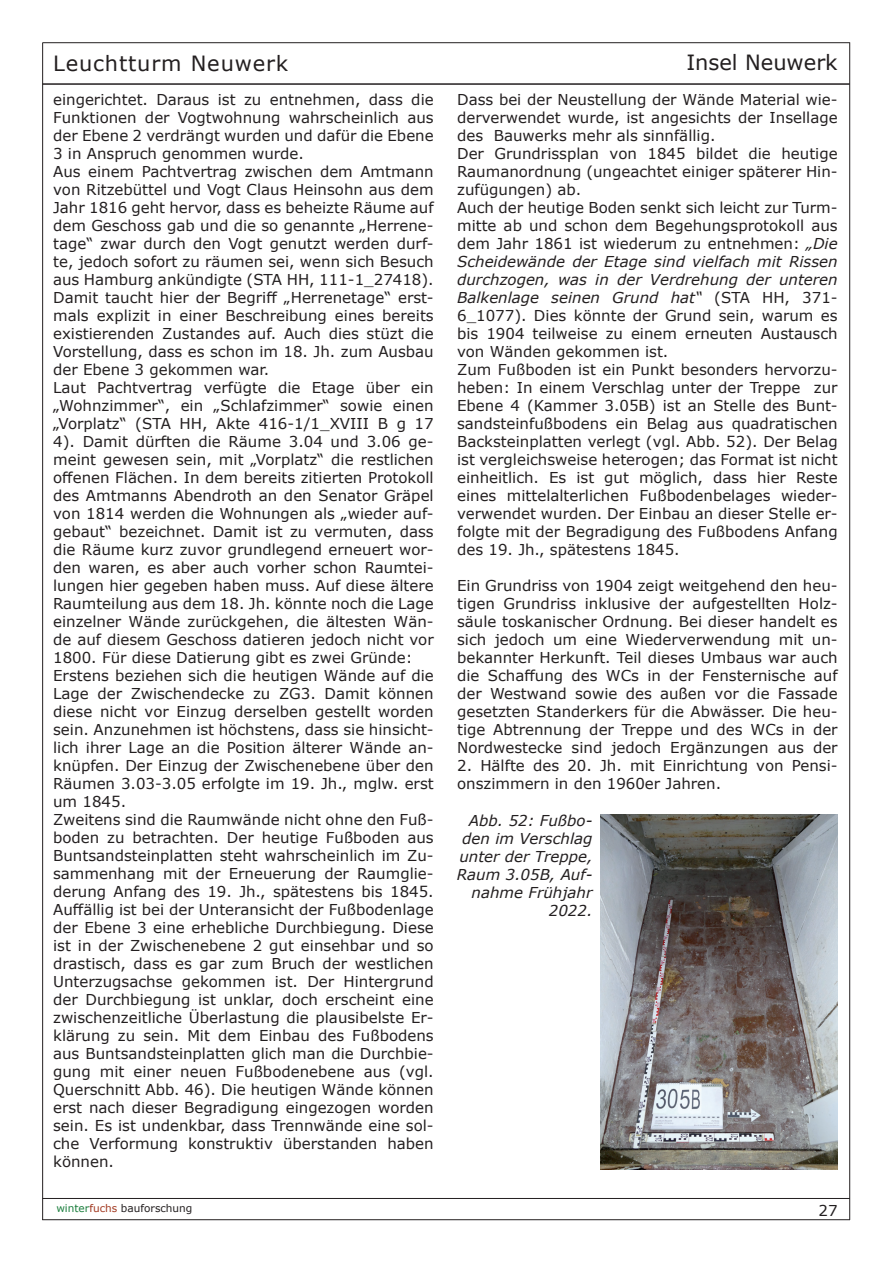
<style>
.page{position:relative;width:893px;height:1263px;background:#fff}
.page>*{position:absolute;margin:0;border:0;box-sizing:border-box;transform-origin:0 0}
.t1{font:21px "Verdana";letter-spacing:.04em;color:#231f20}
.t2{font:21px "Verdana";color:#231f20}
.t3{font:15px/18px "Verdana";color:#231f20}
.t4{font:italic 15px/18px "Verdana";color:#231f20;text-align:right}
.t5{font:10.5px "Verdana";color:#231f20}
.s1{font-style:italic}
.s2{color:#1c7f3e}
.s3{color:#a23a22}
</style>
<div class="page">
<hr style="left:42px;top:42px;width:808px;height:1px;background:#231f20">
<hr style="left:42px;top:1219px;width:808px;height:1px;background:#231f20">
<hr style="left:849px;top:42px;width:1px;height:1178px;background:#231f20">
<hr style="left:42px;top:43px;width:1px;height:1177px;background:#231f20">
<hr style="left:42px;top:83px;width:808px;height:2px;background:#231f20">
<hr style="left:42px;top:1198px;width:808px;height:1px;background:#231f20">
<img style="left:601px;top:814px;width:237px;height:355px">
<h1 class="t1" style="left:53px;top:49px;width:237px">Leuchtturm Neuwerk</h1>
<h1 class="t2" style="left:686px;top:48px;width:153px">Insel Neuwerk</h1>
<p class="t3" style="left:53px;top:90px;width:382px">eingerichtet. Daraus ist zu entnehmen, dass die Funktionen der Vogtwohnung wahrscheinlich aus der Ebene 2 verdrängt wurden und dafür die Ebene 3 in Anspruch genommen wurde.<br>Aus einem Pachtvertrag zwischen dem Amtmann von Ritzebüttel und Vogt Claus Heinsohn aus dem Jahr 1816 geht hervor, dass es beheizte Räume auf dem Geschoss gab und die so genannte „Herrene&shy;tage“ zwar durch den Vogt genutzt werden durf&shy;te, jedoch sofort zu räumen sei, wenn sich Besuch aus Hamburg ankündigte (STA HH, 111-1_27418).<br>Damit taucht hier der Begriff „Herrenetage“ erst&shy;mals explizit in einer Beschreibung eines bereits existierenden Zustandes auf. Auch dies stüzt die Vorstellung, dass es schon im 18. Jh. zum Ausbau der Ebene 3 gekommen war.<br>Laut Pachtvertrag verfügte die Etage über ein „Wohnzimmer“, ein „Schlafzimmer“ sowie einen „Vorplatz“ (STA HH, Akte 416-1/1_XVIII B g 17<br>4). Damit dürften die Räume 3.04 und 3.06 ge&shy;meint gewesen sein, mit „Vorplatz“ die restlichen offenen Flächen. In dem bereits zitierten Protokoll des Amtmanns Abendroth an den Senator Gräpel von 1814 werden die Wohnungen als „wieder auf&shy;gebaut“ bezeichnet. Damit ist zu vermuten, dass die Räume kurz zuvor grundlegend erneuert wor&shy;den waren, es aber auch vorher schon Raumtei&shy;lungen hier gegeben haben muss. Auf diese ältere Raumteilung aus dem 18. Jh. könnte noch die Lage einzelner Wände zurückgehen, die ältesten Wän&shy;de auf diesem Geschoss datieren jedoch nicht vor 1800. Für diese Datierung gibt es zwei Gründe:<br>Erstens beziehen sich die heutigen Wände auf die Lage der Zwischendecke zu ZG3. Damit können diese nicht vor Einzug derselben gestellt worden sein. Anzunehmen ist höchstens, dass sie hinsicht&shy;lich ihrer Lage an die Position älterer Wände an&shy;knüpfen. Der Einzug der Zwischenebene über den Räumen 3.03-3.05 erfolgte im 19. Jh., mglw. erst um 1845.<br>Zweitens sind die Raumwände nicht ohne den Fuß&shy;boden zu betrachten. Der heutige Fußboden aus Buntsandsteinplatten steht wahrscheinlich im Zu&shy;sammenhang mit der Erneuerung der Raumglie&shy;derung Anfang des 19. Jh., spätestens bis 1845.<br>Auffällig ist bei der Unteransicht der Fußbodenlage der Ebene 3 eine erhebliche Durchbiegung. Diese ist in der Zwischenebene 2 gut einsehbar und so drastisch, dass es gar zum Bruch der westlichen Unterzugsachse gekommen ist. Der Hintergrund der Durchbiegung ist unklar, doch erscheint eine zwischenzeitliche Überlastung die plausibelste Er&shy;klärung zu sein. Mit dem Einbau des Fußbodens aus Buntsandsteinplatten glich man die Durchbie&shy;gung mit einer neuen Fußbodenebene aus (vgl.<br>Querschnitt Abb. 46). Die heutigen Wände können erst nach dieser Begradigung eingezogen worden sein. Es ist undenkbar, dass Trennwände eine sol&shy;che Verformung konstruktiv überstanden haben können.</p>
<p class="t3" style="left:457px;top:90px;width:382px">Dass bei der Neustellung der Wände Material wie&shy;derverwendet wurde, ist angesichts der Insellage des Bauwerks mehr als sinnfällig.<br>Der Grundrissplan von 1845 bildet die heutige Raumanordnung (ungeachtet einiger späterer Hin&shy;zufügungen) ab.<br>Auch der heutige Boden senkt sich leicht zur Turm&shy;mitte ab und schon dem Begehungsprotokoll aus dem Jahr 1861 ist wiederum zu entnehmen: <span class="s1">„Die Scheidewände der Etage sind vielfach mit Rissen durchzogen, was in der Verdrehung der unteren Balkenlage seinen Grund hat“</span> (STA HH, 371- 6_1077). Dies könnte der Grund sein, warum es bis 1904 teilweise zu einem erneuten Austausch von Wänden gekommen ist.<br>Zum Fußboden ist ein Punkt besonders hervorzu&shy;heben: In einem Verschlag unter der Treppe zur Ebene 4 (Kammer 3.05B) ist an Stelle des Bunt&shy;sandsteinfußbodens ein Belag aus quadratischen Backsteinplatten verlegt (vgl. Abb. 52). Der Belag ist vergleichsweise heterogen; das Format ist nicht einheitlich. Es ist gut möglich, dass hier Reste eines mittelalterlichen Fußbodenbelages wieder&shy;verwendet wurden. Der Einbau an dieser Stelle er&shy;folgte mit der Begradigung des Fußbodens Anfang des 19. Jh., spätestens 1845.</p>
<p class="t3" style="left:457px;top:576px;width:382px;text-align:justify">Ein Grundriss von 1904 zeigt weitgehend den heu&shy;tigen Grundriss inklusive der aufgestellten Holz&shy;säule toskanischer Ordnung. Bei dieser handelt es sich jedoch um eine Wiederverwendung mit un&shy;bekannter Herkunft. Teil dieses Umbaus war auch die Schaffung des WCs in der Fensternische auf der Westwand sowie des außen vor die Fassade gesetzten Standerkers für die Abwässer. Die heu&shy;tige Abtrennung der Treppe und des WCs in der Nordwestecke sind jedoch Ergänzungen aus der</p>
<p class="t3" style="left:457px;top:756px;width:382px">2. Hälfte des 20. Jh. mit Einrichtung von Pensi&shy;onszimmern in den 1960er Jahren.</p>
<p class="t4" style="left:457px;top:811px;width:137px">Abb. 52: Fußbo&shy;den im Verschlag unter der Treppe,<br>Raum 3.05B, Auf&shy;nahme Frühjahr<br>2022.</p>
<p class="t5" style="left:56px;top:1201px;width:138px"><span class="s2">winter</span><span class="s3">fuchs</span> bauforschung</p>
<p class="t3" style="left:819px;top:1201px;width:21px">27</p>
</div>
